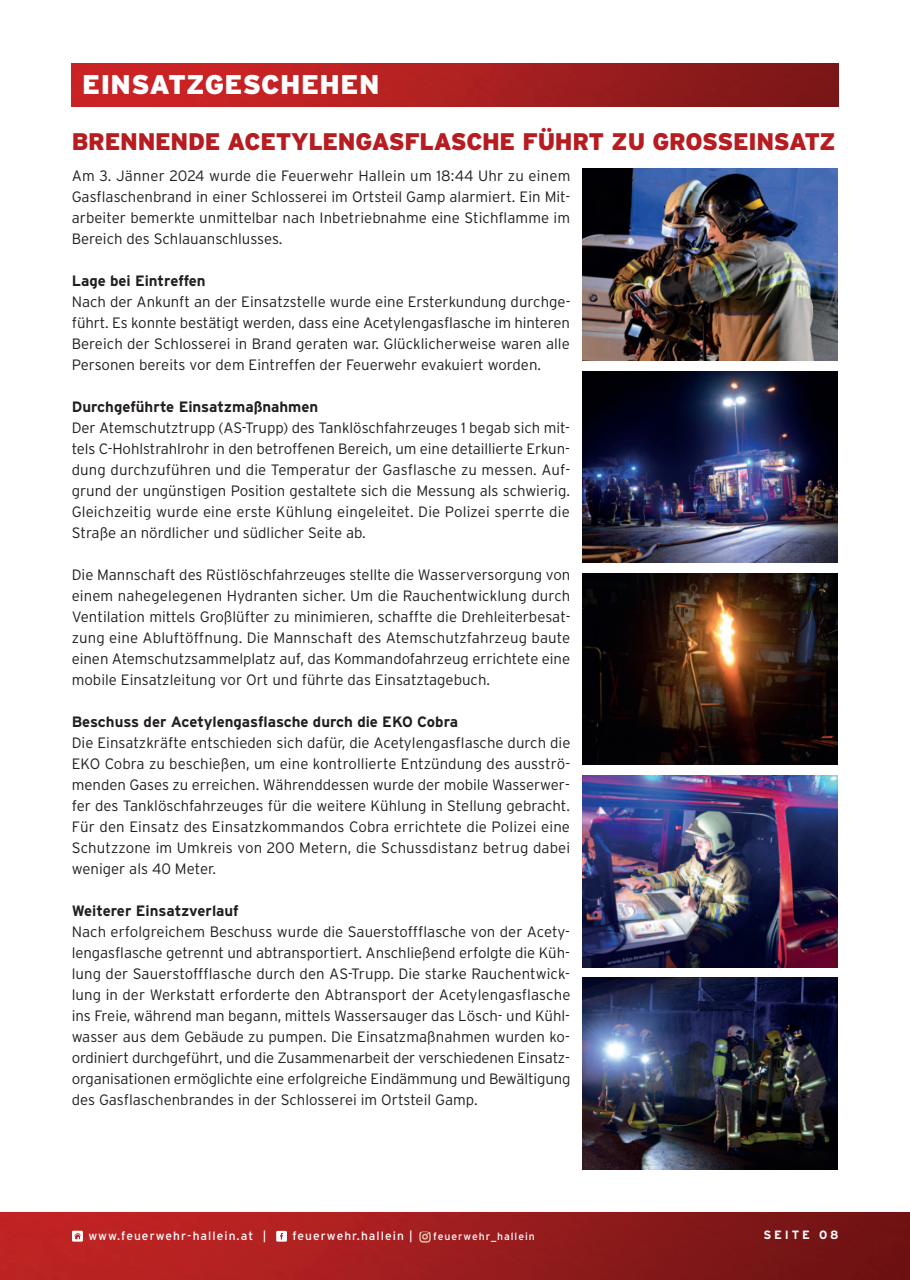
<style>
.page{position:relative;width:910px;height:1280px;background:#fff}
.page>*{position:absolute;margin:0;border:0;box-sizing:border-box;transform-origin:0 0}
.t1{font:900 27px "Interstate";letter-spacing:.015em;color:#fff}
.t2{font:900 24px "Interstate";letter-spacing:-.015em;color:#b61c20}
.t3{font:300 15px/21px "Interstate";color:#231f20;text-align:justify}
.t4{font:700 15px "Interstate";color:#231f20}
.t5{font:12px "Interstate";letter-spacing:.09em;color:#fff}
.t6{font:700 12px "Interstate";letter-spacing:.24em;color:#fff}
.t7{font:10.5px "Interstate";letter-spacing:.09em;color:#fff}
</style>
<div class="page">
<img style="left:0;top:1212px;width:910px;height:68px">
<img style="left:72px;top:63px;width:766px;height:43px">
<img style="left:582px;top:169px;width:255px;height:191px">
<svg style="left:72px;top:1231px;width:11px;height:10px"></svg>
<svg style="left:276px;top:1231px;width:11px;height:10px"></svg>
<svg style="left:420px;top:1231px;width:10px;height:11px"></svg>
<img style="left:582px;top:371px;width:255px;height:191px">
<img style="left:582px;top:573px;width:255px;height:192px">
<img style="left:582px;top:776px;width:255px;height:191px">
<img style="left:582px;top:978px;width:255px;height:191px">
<h1 class="t1" style="left:82px;top:69px;width:299px">EINSATZGESCHEHEN</h1>
<h2 class="t2" style="left:72px;top:127px;width:766px">BRENNENDE ACETYLENGASFLASCHE FÜHRT ZU GROSSEINSATZ</h2>
<p class="t3" style="left:72px;top:165px;width:500px">Am 3. Jänner 2024 wurde die Feuerwehr Hallein um 18:44 Uhr zu einem Gasflaschenbrand in einer Schlosserei im Ortsteil Gamp alarmiert. Ein Mit&shy;arbeiter bemerkte unmittelbar nach Inbetriebnahme eine Stichflamme im Bereich des Schlauanschlusses.</p>
<p class="t4" style="left:72px;top:272px;width:135px">Lage bei Eintreffen</p>
<p class="t3" style="left:72px;top:291px;width:500px">Nach der Ankunft an der Einsatzstelle wurde eine Ersterkundung durchge&shy;führt. Es konnte bestätigt werden, dass eine Acetylengasflasche im hinteren Bereich der Schlosserei in Brand geraten war. Glücklicherweise waren alle Personen bereits vor dem Eintreffen der Feuerwehr evakuiert worden.</p>
<p class="t4" style="left:72px;top:398px;width:248px">Durchgeführte Einsatzmaßnahmen</p>
<p class="t3" style="left:72px;top:417px;width:500px">Der Atemschutztrupp (AS-Trupp) des Tanklöschfahrzeuges 1 begab sich mit&shy;tels C-Hohlstrahlrohr in den betroffenen Bereich, um eine detaillierte Erkun&shy;dung durchzuführen und die Temperatur der Gasflasche zu messen. Auf&shy;grund der ungünstigen Position gestaltete sich die Messung als schwierig.<br>Gleichzeitig wurde eine erste Kühlung eingeleitet. Die Polizei sperrte die Straße an nördlicher und südlicher Seite ab.</p>
<p class="t3" style="left:72px;top:564px;width:500px">Die Mannschaft des Rüstlöschfahrzeuges stellte die Wasserversorgung von einem nahegelegenen Hydranten sicher. Um die Rauchentwicklung durch Ventilation mittels Großlüfter zu minimieren, schaffte die Drehleiterbesat&shy;zung eine Abluftöffnung. Die Mannschaft des Atemschutzfahrzeug baute einen Atemschutzsammelplatz auf, das Kommandofahrzeug errichtete eine mobile Einsatzleitung vor Ort und führte das Einsatztagebuch.</p>
<p class="t4" style="left:72px;top:713px;width:388px">Beschuss der Acetylengasflasche durch die EKO Cobra</p>
<p class="t3" style="left:72px;top:732px;width:500px">Die Einsatzkräfte entschieden sich dafür, die Acetylengasflasche durch die EKO Cobra zu beschießen, um eine kontrollierte Entzündung des ausströ&shy;menden Gases zu erreichen. Währenddessen wurde der mobile Wasserwer&shy;fer des Tanklöschfahrzeuges für die weitere Kühlung in Stellung gebracht.<br>Für den Einsatz des Einsatzkommandos Cobra errichtete die Polizei eine Schutzzone im Umkreis von 200 Metern, die Schussdistanz betrug dabei weniger als 40 Meter.</p>
<p class="t4" style="left:72px;top:902px;width:169px">Weiterer Einsatzverlauf</p>
<p class="t3" style="left:72px;top:921px;width:500px">Nach erfolgreichem Beschuss wurde die Sauerstoffflasche von der Acety&shy;lengasflasche getrennt und abtransportiert. Anschließend erfolgte die Küh&shy;lung der Sauerstoffflasche durch den AS-Trupp. Die starke Rauchentwick&shy;lung in der Werkstatt erforderte den Abtransport der Acetylengasflasche ins Freie, während man begann, mittels Wassersauger das Lösch- und Kühl&shy;wasser aus dem Gebäude zu pumpen. Die Einsatzmaßnahmen wurden ko&shy;ordiniert durchgeführt, und die Zusammenarbeit der verschiedenen Einsatz&shy;organisationen ermöglichte eine erfolgreiche Eindämmung und Bewältigung des Gasflaschenbrandes in der Schlosserei im Ortsteil Gamp.</p>
<p class="t5" style="left:88px;top:1230px;width:180px">www.feuerwehr-hallein.at |</p>
<p class="t5" style="left:292px;top:1230px;width:122px">feuerwehr.hallein |</p>
<p class="t7" style="left:433px;top:1231px;width:103px">feuerwehr_hallein</p>
<p class="t6" style="left:763px;top:1228px;width:77px">SEITE 08</p>
</div>
